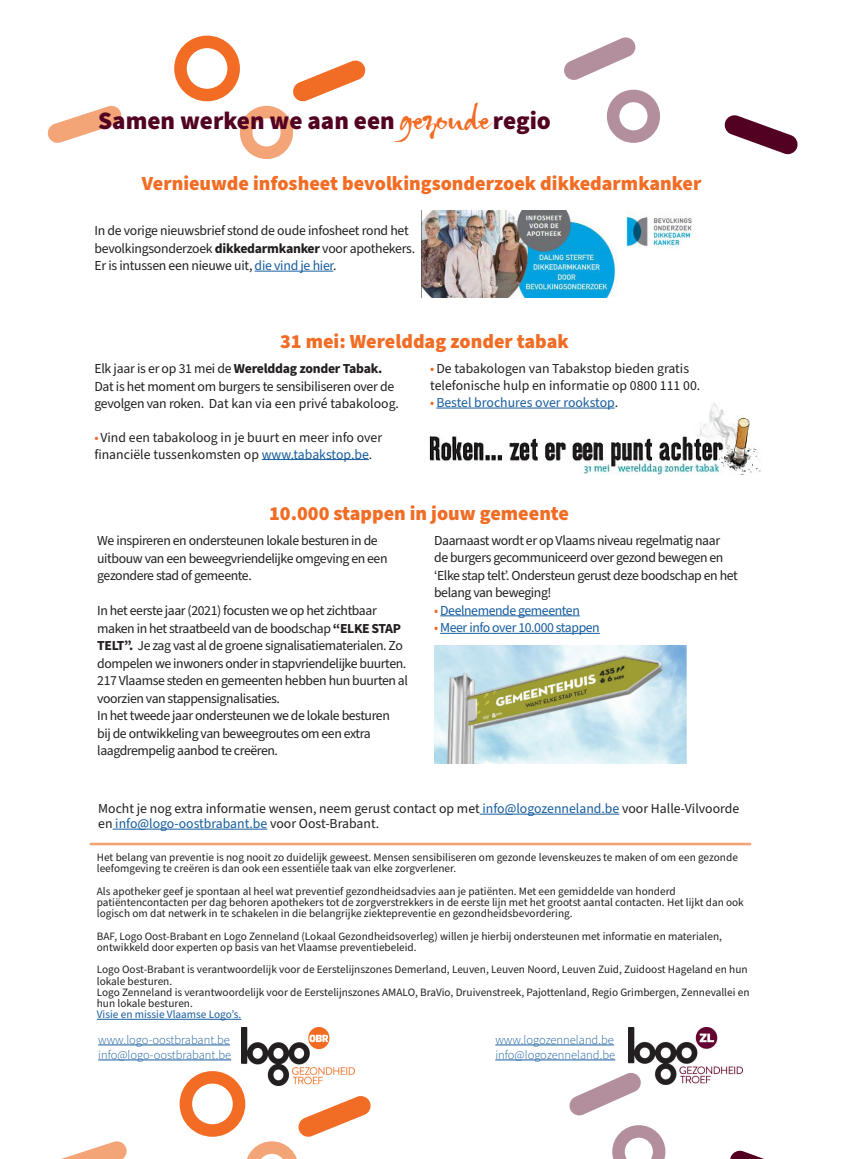
<style>
.page{position:relative;width:851px;height:1159px;background:#fff}
.page>*{position:absolute;margin:0;border:0;box-sizing:border-box;transform-origin:0 0}
.t1{font:900 25px "Source Sans Pro";color:#530322}
.t2{font:900 20px "Source Sans Pro";color:#f16c24}
.t3{font:13.75px/17.5px "Source Sans Pro";letter-spacing:-.03em;color:#231f20}
.t4{font:13.75px/16.5px "Source Sans Pro";color:#231f20}
.t5{font:13.75px "Source Sans Pro";letter-spacing:-.03em;color:#175d9e}
.t6{font:13.75px "Source Sans Pro";color:#175d9e}
.t7{font:300 12.5px "Source Sans Pro";color:#175d9e}
.t8{font:11.25px/11.2px "Source Sans Pro";color:#231f20}
.t9{font:11.25px "Source Sans Pro";color:#175d9e}
.s1{font-family:"Gizmo";font-weight:400;font-size:37.5px;color:#f16c24}
.s2{font-weight:700}
.s3{color:#175d9e}
.s4{color:#f36621}
.s5{color:#231f20}
</style>
<div class="page">
<svg style="left:293px;top:60px;width:73px;height:42px"></svg>
<div style="left:174px;top:36px;width:66px;height:65px;border:12px solid #f26c23;border-radius:50%"></div>
<div style="left:240px;top:106px;width:53px;height:53px;border:12px solid #f4a578;border-radius:50%"></div>
<svg style="left:47px;top:105px;width:75px;height:38px"></svg>
<hr style="left:97px;top:1019px;width:144px;height:1px;background:#175d9e">
<img style="left:241px;top:1028px;width:114px;height:57px">
<img style="left:628px;top:1027px;width:113px;height:58px">
<hr style="left:495px;top:1044px;width:119px;height:1px;background:#175d9e">
<hr style="left:495px;top:1059px;width:120px;height:1px;background:#175d9e">
<hr style="left:98px;top:1044px;width:132px;height:1px;background:#175d9e">
<hr style="left:98px;top:1059px;width:133px;height:1px;background:#175d9e">
<svg style="left:724px;top:115px;width:74px;height:40px"></svg>
<div style="left:606px;top:90px;width:54px;height:53px;border:12px solid #b38f9d;border-radius:50%"></div>
<svg style="left:564px;top:37px;width:72px;height:43px"></svg>
<hr style="left:89px;top:842px;width:662px;height:3px;background:#f4a578">
<div style="left:179px;top:1071px;width:66px;height:65px;border:12px solid #f26c23;border-radius:50%"></div>
<svg style="left:245px;top:1096px;width:126px;height:63px"></svg>
<svg style="left:61px;top:1141px;width:66px;height:18px"></svg>
<svg style="left:730px;top:1150px;width:34px;height:9px"></svg>
<svg style="left:612px;top:1125px;width:53px;height:34px"></svg>
<svg style="left:569px;top:1071px;width:73px;height:45px"></svg>
<hr style="left:479px;top:814px;width:140px;height:1px;background:#175d9e">
<hr style="left:112px;top:829px;width:155px;height:1px;background:#175d9e">
<hr style="left:440px;top:615px;width:140px;height:1px;background:#175d9e">
<hr style="left:440px;top:633px;width:159px;height:1px;background:#175d9e">
<hr style="left:254px;top:271px;width:79px;height:1px;background:#175d9e">
<hr style="left:262px;top:459px;width:107px;height:1px;background:#175d9e">
<img style="left:421px;top:211px;width:271px;height:87px">
<img style="left:429px;top:403px;width:332px;height:71px">
<hr style="left:436px;top:408px;width:178px;height:1px;background:#175d9e">
<img style="left:434px;top:645px;width:252px;height:118px">
<p class="t1" style="left:98px;top:103px;width:454px">Samen werken we aan een <span class="s1">gezonde</span> regio</p>
<p class="t2" style="left:142px;top:169px;width:561px">Vernieuwde infosheet bevolkingsonderzoek dikkedarmkanker</p>
<p class="t3" style="left:94px;top:222px;width:322px">In de vorige nieuwsbrief stond de oude infosheet rond het bevolkingsonderzoek <span class="s2">dikkedarmkanker</span> voor apothekers.<br>Er is intussen een nieuwe uit, <span class="s3">die vind je hier</span>.</p>
<p class="t2" style="left:280px;top:327px;width:290px">31 mei: Werelddag zonder tabak</p>
<p class="t3" style="left:94px;top:360px;width:306px">Elk jaar is er op 31 mei de <span class="s2">Werelddag zonder Tabak.<br></span>Dat is het moment om burgers te sensibiliseren over de gevolgen van roken. Dat kan via een privé tabakoloog.</p>
<p class="t4" style="left:94px;top:430px;width:289px"><span class="s4">•</span> Vind een tabakoloog in je buurt en meer info over financiële tussenkomsten op <span class="s3">www.tabakstop.be</span>.</p>
<p class="t4" style="left:430px;top:361px;width:271px"><span class="s4">•</span> De tabakologen van Tabakstop bieden gratis telefonische hulp en informatie op 0800 111 00.</p>
<p class="t6" style="left:430px;top:393px;width:189px"><span class="s4">•</span> Bestel brochures over rookstop<span class="s5">.</span></p>
<p class="t2" style="left:269px;top:500px;width:301px">10.000 stappen in jouw gemeente</p>
<p class="t3" style="left:434px;top:532px;width:305px">Daarnaast wordt er op Vlaams niveau regelmatig naar<br>de burgers gecommuniceerd over gezond bewegen en ‘Elke stap telt’. Ondersteun gerust deze boodschap en het belang van beweging!</p>
<p class="t5" style="left:434px;top:601px;width:147px"><span class="s4">•</span> Deelnemende gemeenten</p>
<p class="t5" style="left:434px;top:618px;width:167px"><span class="s4">•</span> Meer info over 10.000 stappen</p>
<p class="t3" style="left:97px;top:532px;width:292px">We inspireren en ondersteunen lokale besturen in de uitbouw van een beweegvriendelijke omgeving en een gezondere stad of gemeente.</p>
<p class="t3" style="left:97px;top:602px;width:312px">In het eerste jaar (2021) focusten we op het zichtbaar maken in het straatbeeld van de boodschap <span class="s2">“ELKE STAP TELT”.</span> Je zag vast al de groene signalisatiematerialen. Zo dompelen we inwoners onder in stapvriendelijke buurten.<br>217 Vlaamse steden en gemeenten hebben hun buurten al voorzien van stappensignalisaties.</p>
<p class="t3" style="left:97px;top:707px;width:294px">In het tweede jaar ondersteunen we de lokale besturen bij de ontwikkeling van beweegroutes om een extra laagdrempelig aanbod te creëren.</p>
<p class="t4" style="left:98px;top:801px;width:642px;line-height:15px">Mocht je nog extra informatie wensen, neem gerust contact op met <span class="s3">info@logozenneland.be</span> voor Halle-Vilvoorde en <span class="s3">info@logo-oostbrabant.be</span> voor Oost-Brabant.</p>
<p class="t8" style="left:97px;top:852px;width:642px">Het belang van preventie is nog nooit zo duidelijk geweest. Mensen sensibiliseren om gezonde levenskeuzes te maken of om een gezonde leefomgeving te creëren is dan ook een essentiële taak van elke zorgverlener.</p>
<p class="t8" style="left:97px;top:885px;width:648px">Als apotheker geef je spontaan al heel wat preventief gezondheidsadvies aan je patiënten. Met een gemiddelde van honderd patiëntencontacten per dag behoren apothekers tot de zorgverstrekkers in de eerste lijn met het grootst aantal contacten. Het lijkt dan ook logisch om dat netwerk in te schakelen in die belangrijke ziektepreventie en gezondheidsbevordering.</p>
<p class="t8" style="left:97px;top:930px;width:626px">BAF, Logo Oost-Brabant en Logo Zenneland (Lokaal Gezondheidsoverleg) willen je hierbij ondersteunen met informatie en materialen, ontwikkeld door experten op basis van het Vlaamse preventiebeleid.</p>
<p class="t8" style="left:97px;top:964px;width:652px">Logo Oost-Brabant is verantwoordelijk voor de Eerstelijnszones Demerland, Leuven, Leuven Noord, Leuven Zuid, Zuidoost Hageland en hun lokale besturen.</p>
<p class="t8" style="left:97px;top:987px;width:654px">Logo Zenneland is verantwoordelijk voor de Eerstelijnszones AMALO, BraVio, Druivenstreek, Pajottenland, Regio Grimbergen, Zennevallei en hun lokale besturen.</p>
<p class="t9" style="left:97px;top:1007px;width:146px">Visie en missie Vlaamse Logo’s.</p>
<p class="t7" style="left:98px;top:1031px;width:133px">www.logo-oostbrabant.be</p>
<p class="t7" style="left:98px;top:1046px;width:134px">info@logo-oostbrabant.be</p>
<p class="t7" style="left:495px;top:1031px;width:120px">www.logozenneland.be</p>
<p class="t7" style="left:495px;top:1046px;width:121px">info@logozenneland.be</p>
</div>
